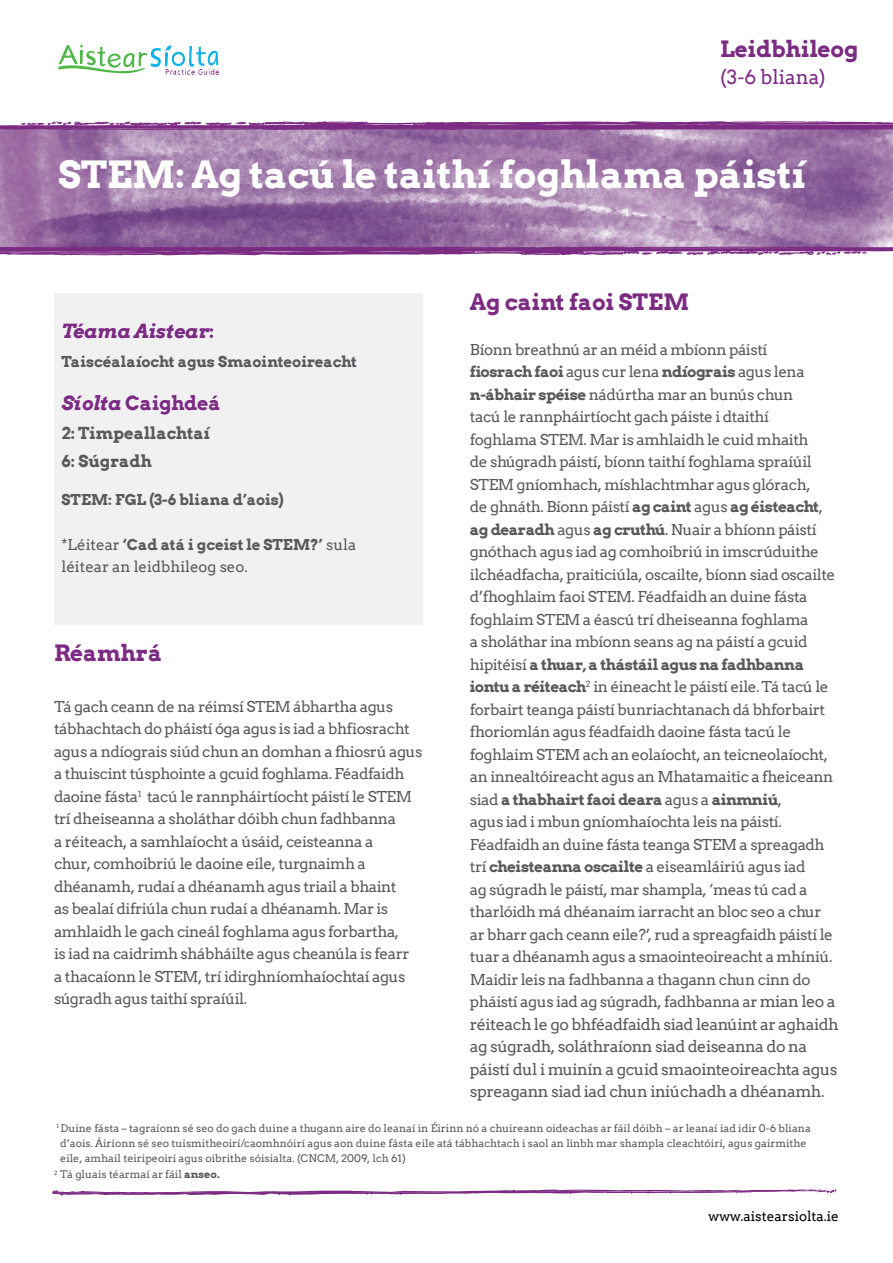
<style>
.page{position:relative;width:893px;height:1263px;background:#fff}
.page>*{position:absolute;margin:0;border:0;box-sizing:border-box;transform-origin:0 0}
.t1{font:700 37.5px "Arvo";color:#fff}
.t2{font:700 22.5px "Arvo";color:#7c2b83}
.t3{font:700 19.5px "Arvo";color:#7c2b83}
.t4{font:italic 700 19.5px "Arvo";color:#7c2b83}
.t5{font:19.5px "Arvo";color:#7c2b83}
.t6{font:700 16.5px/28.5px "Arvo";color:#58595b}
.t7{font:15.75px/22.5px "Arvo";letter-spacing:-.03em;color:#58595b}
.t8{font:15px/22.5px "Arvo";letter-spacing:-.03em;color:#58595b}
.t9{font:700 15px "Arvo";color:#58595b}
.t10{font:15px/22.5px "Arvo";color:#58595b}
.t11{font:13.5px "Arvo";color:#000}
.t12{font:10.5px/15px "Arvo";color:#58595b}
.s1{font-weight:700}
.s2{font-size:15.75px}
.s3{font-style:normal}
.s4{font-style:italic}
</style>
<div class="page">
<svg style="left:52px;top:1189px;width:785px;height:7px"></svg>
<img style="left:0;top:131px;width:893px;height:115px">
<svg style="left:0;top:246px;width:893px;height:10px;background:#9b60a1"></svg>
<svg style="left:0;top:121px;width:893px;height:10px;background:#985b9e"></svg>
<svg style="left:58px;top:45px;width:161px;height:30px"></svg>
<div style="left:54px;top:293px;width:369px;height:331px;background:#f1f1f2"></div>
<h2 class="t2" style="left:720px;top:36px;width:140px">Leidbhileog</h2>
<h3 class="t5" style="left:720px;top:65px;width:107px">(3-6 bliana)</h3>
<h1 class="t1" style="left:58px;top:153px;width:749px">STEM: Ag tacú le taithí foghlama páistí</h1>
<h2 class="t2" style="left:470px;top:289px;width:221px">Ag caint faoi STEM</h2>
<p class="t8" style="left:470px;top:338px;width:367px">Bíonn breathnú ar an méid a mbíonn páistí<br><span class="s1">fiosrach faoi</span> agus cur lena <span class="s1">ndíograis</span> agus lena <span class="s1">n-ábhair spéise</span> nádúrtha mar an bunús chun<br>tacú le rannpháirtíocht gach páiste i dtaithí foghlama STEM. Mar is amhlaidh le cuid mhaith<br>de shúgradh páistí, bíonn taithí foghlama spraíúil STEM gníomhach, míshlachtmhar agus glórach,<br>de ghnáth. Bíonn páistí <span class="s1">ag caint</span> agus <span class="s1">ag éisteacht</span>, <span class="s1">ag dearadh</span> agus <span class="s1">ag cruthú</span>. Nuair a bhíonn páistí gnóthach agus iad ag comhoibriú in imscrúduithe ilchéadfacha, praiticiúla, oscailte, bíonn siad oscailte d’fhoghlaim faoi STEM. Féadfaidh an duine fásta foghlaim STEM a éascú trí dheiseanna foghlama<br>a sholáthar ina mbíonn seans ag na páistí a gcuid hipitéisí <span class="s1">a thuar, a thástáil agus na fadhbanna iontu a réiteach</span><sup>2</sup> in éineacht le páistí eile. Tá tacú le forbairt teanga páistí bunriachtanach dá bhforbairt fhoriomlán agus féadfaidh daoine fásta tacú le foghlaim STEM ach an eolaíocht, an teicneolaíocht, an innealtóireacht agus an Mhatamaitic a fheiceann siad <span class="s1">a thabhairt faoi deara</span> agus a <span class="s1">ainmniú</span>,<br>agus iad i mbun gníomhaíochta leis na páistí.<br>Féadfaidh an duine fásta teanga STEM a spreagadh trí <span class="s1">cheisteanna oscailte</span> a eiseamláiriú agus iad<br>ag súgradh le páistí, mar shampla, ‘meas tú cad a tharlóidh má dhéanaim iarracht an bloc seo a chur ar bharr gach ceann eile?’, rud a spreagfaidh páistí le tuar a dhéanamh agus a smaointeoireacht a mhíniú.<br>Maidir leis na fadhbanna a thagann chun cinn do pháistí agus iad ag súgradh, fadhbanna ar <span class="s2">mian leo a</span></p>
<p class="t7" style="left:470px;top:1013px;width:370px">réiteach le go bhféadfaidh siad leanúint ar aghaidh ag súgradh, soláthraíonn siad deiseanna do na páistí dul i muinín a gcuid smaointeoireachta agus spreagann siad iad chun iniúchadh a dhéanamh.</p>
<p class="t12" style="left:60px;top:1120px;width:752px;text-indent:-4px"><sup>1</sup> Duine fásta – tagraíonn sé seo do gach duine a thugann aire do leanaí in Éirinn nó a chuireann oideachas ar fáil dóibh – ar leanaí iad idir 0-6 bliana d’aois. Áiríonn sé seo tuismitheoirí/caomhnóirí agus aon duine fásta eile atá tábhachtach i saol an linbh mar shampla cleachtóirí, agus gairmithe eile, amhail teiripeoirí agus oibrithe sóisialta. (CNCM, 2009, lch 61)</p>
<p class="t12" style="left:54px;top:1167px;width:167px"><sup>2</sup> Tá gluais téarmaí ar fáil <span class="s1">anseo.</span></p>
<h3 class="t4" style="left:62px;top:320px;width:154px">Téama Aistear<span class="s3">:</span></h3>
<p class="t9" style="left:62px;top:353px;width:297px">Taiscéalaíocht agus Smaointeoireacht</p>
<h3 class="t3" style="left:62px;top:392px;width:161px"><span class="s4">Síolta</span> Caighdeá</h3>
<p class="t6" style="left:62px;top:419px;width:150px">2: Timpeallachtaí<br>6: Súgradh</p>
<p class="t9" style="left:62px;top:491px;width:224px">STEM: FGL (3-6 bliana d’aois)</p>
<p class="t10" style="left:62px;top:533px;width:296px">*Léitear <span class="s1">‘Cad atá i gceist le STEM?’</span> sula léitear an leidbhileog seo.</p>
<h2 class="t2" style="left:54px;top:640px;width:110px">Réamhrá</h2>
<p class="t8" style="left:54px;top:695px;width:370px">Tá gach ceann de na réimsí STEM ábhartha agus tábhachtach do pháistí óga agus is iad a bhfiosracht agus a ndíograis siúd chun an domhan a fhiosrú agus a thuiscint túsphointe a gcuid foghlama. Féadfaidh daoine fásta<sup>1</sup> tacú le rannpháirtíocht páistí le STEM trí dheiseanna a sholáthar dóibh chun fadhbanna<br>a réiteach, a samhlaíocht a úsáid, ceisteanna a<br>chur, comhoibriú le daoine eile, turgnaimh a dhéanamh, rudaí a dhéanamh agus triail a bhaint<br>as bealaí difriúla chun rudaí a dhéanamh. Mar is amhlaidh le gach cineál foghlama agus forbartha,<br>is iad na caidrimh shábháilte agus cheanúla is fearr<br>a thacaíonn le STEM, trí idirghníomhaíochtaí agus súgradh agus taithí spraíúil.</p>
<p class="t11" style="left:708px;top:1208px;width:132px">www.aistearsiolta.ie</p>
</div>
